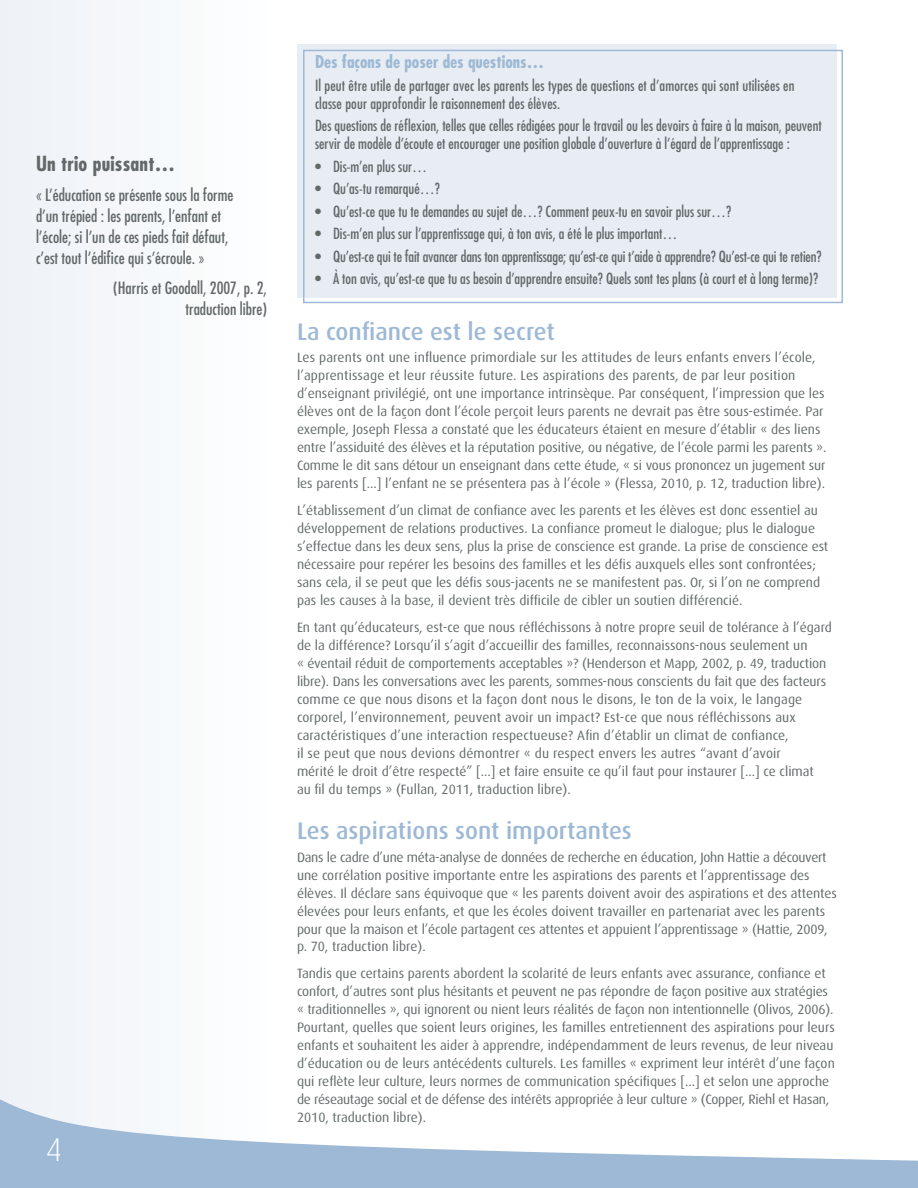
<style>
.page{position:relative;width:918px;height:1188px;background:#fff}
.page>*{position:absolute;margin:0;border:0;box-sizing:border-box;transform-origin:0 0}
.t1{font:300 33px "Dax";color:#fff}
.H1{font:500 24px "Dax";color:#9eb9d5}
.H1_more_space{font:500 24px "Dax";color:#9eb9d5}
.Sidebar_Title{font:700 condensed 20.25px "Futura";letter-spacing:.01em;color:#636969}
.Title_in_box{font:700 condensed 17.25px "Futura";color:#9eb9d5}
.Sidebar_copy{font:condensed 16.5px/21px "Futura";color:#636969}
.Sidebar_credit{font:condensed 16.5px/21px "Futura";color:#636969;text-align:right}
.Copy_in_box{font:condensed 15px/18px "Futura";color:#636969}
.body_copy_more_space{font:13.5px/18px "Dax";color:#636969}
.body_copy_after_H1{font:13.5px/18px "Dax";color:#636969}
</style>
<div class="page">
<div style="left:0;top:0;width:276px;height:1186px;background:#f5f7fa"></div>
<svg style="left:0;top:1099px;width:918px;height:89px"></svg>
<div style="left:297px;top:44px;width:540px;height:254px;background:#e8edf4"></div>
<div style="left:303px;top:50px;width:540px;height:253px;border:2px solid #9eb9d5"></div>
<p class="Sidebar_Title" style="left:36px;top:151px;width:141px">Un trio puissant…</p>
<p class="Sidebar_copy" style="left:36px;top:185px;width:199px">« L’éducation se présente sous la forme d’un trépied : les parents, l’enfant et l’école; si l’un de ces pieds fait défaut, c’est tout l’édifice qui s’écroule. »</p>
<p class="Sidebar_credit" style="left:113px;top:278px;width:155px">(Harris et Goodall, 2007, p. 2, traduction libre)</p>
<h1 class="t1" style="left:46px;top:1132px;width:18px">4</h1>
<p class="Title_in_box" style="left:315px;top:51px;width:230px">Des façons de poser des questions…</p>
<p class="Copy_in_box" style="left:315px;top:76px;width:481px">Il peut être utile de partager avec les parents les types de questions et d’amorces qui sont utilisées en classe pour approfondir le raisonnement des élèves.</p>
<p class="Copy_in_box" style="left:315px;top:116px;width:508px">Des questions de réflexion, telles que celles rédigées pour le travail ou les devoirs à faire à la maison, peuvent servir de modèle d’écoute et encourager une position globale d’ouverture à l’égard de l’apprentissage :</p>
<p class="Copy_in_box" style="left:315px;top:157px;width:114px">• Dis-m’en plus sur…</p>
<p class="Copy_in_box" style="left:315px;top:179px;width:127px">• Qu’as-tu remarqué…?</p>
<p class="Copy_in_box" style="left:315px;top:202px;width:418px">• Qu’est-ce que tu te demandes au sujet de…? Comment peux-tu en savoir plus sur…?</p>
<p class="Copy_in_box" style="left:315px;top:224px;width:364px">• Dis-m’en plus sur l’apprentissage qui, à ton avis, a été le plus important…</p>
<p class="Copy_in_box" style="left:315px;top:247px;width:508px">• Qu’est-ce qui te fait avancer dans ton apprentissage; qu’est-ce qui t’aide à apprendre? Qu’est-ce qui te retien?</p>
<p class="Copy_in_box" style="left:315px;top:269px;width:505px">• À ton avis, qu’est-ce que tu as besoin d’apprendre ensuite? Quels sont tes plans (à court et à long terme)?</p>
<p class="H1_more_space" style="left:297px;top:318px;width:259px">La confiance est le secret</p>
<p class="body_copy_after_H1" style="left:297px;top:348px;width:531px">Les parents ont une influence primordiale sur les attitudes de leurs enfants envers l’école, l’apprentissage et leur réussite future. Les aspirations des parents, de par leur position d’enseignant privilégié, ont une importance intrinsèque. Par conséquent, l’impression que les élèves ont de la façon dont l’école perçoit leurs parents ne devrait pas être sous-estimée. Par exemple, Joseph Flessa a constaté que les éducateurs étaient en mesure d’établir « des liens entre l’assiduité des élèves et la réputation positive, ou négative, de l’école parmi les parents ».<br>Comme le dit sans détour un enseignant dans cette étude, « si vous prononcez un jugement sur les parents [...] l’enfant ne se présentera pas à l’école » (Flessa, 2010, p. 12, traduction libre).</p>
<p class="body_copy_more_space" style="left:297px;top:501px;width:533px">L’établissement d’un climat de confiance avec les parents et les élèves est donc essentiel au développement de relations productives. La confiance promeut le dialogue; plus le dialogue s’effectue dans les deux sens, plus la prise de conscience est grande. La prise de conscience est nécessaire pour repérer les besoins des familles et les défis auxquels elles sont confrontées; sans cela, il se peut que les défis sous-jacents ne se manifestent pas. Or, si l’on ne comprend pas les causes à la base, il devient très difficile de cibler un soutien différencié.</p>
<p class="body_copy_more_space" style="left:297px;top:618px;width:537px">En tant qu’éducateurs, est-ce que nous réfléchissons à notre propre seuil de tolérance à l’égard de la différence? Lorsqu’il s’agit d’accueillir des familles, reconnaissons-nous seulement un<br>« éventail réduit de comportements acceptables »? (Henderson et Mapp, 2002, p. 49, traduction libre). Dans les conversations avec les parents, sommes-nous conscients du fait que des facteurs comme ce que nous disons et la façon dont nous le disons, le ton de la voix, le langage corporel, l’environnement, peuvent avoir un impact? Est-ce que nous réfléchissons aux caractéristiques d’une interaction respectueuse? Afin d’établir un climat de confiance,<br>il se peut que nous devions démontrer « du respect envers les autres “avant d’avoir<br>mérité le droit d’être respecté” [...] et faire ensuite ce qu’il faut pour instaurer [...] ce climat<br>au fil du temps » (Fullan, 2011, traduction libre).</p>
<h2 class="H1" style="left:297px;top:817px;width:336px">Les aspirations sont importantes</h2>
<p class="body_copy_after_H1" style="left:297px;top:848px;width:541px">Dans le cadre d’une méta-analyse de données de recherche en éducation, John Hattie a découvert une corrélation positive importante entre les aspirations des parents et l’apprentissage des élèves. Il déclare sans équivoque que « les parents doivent avoir des aspirations et des attentes élevées pour leurs enfants, et que les écoles doivent travailler en partenariat avec les parents pour que la maison et l’école partagent ces attentes et appuient l’apprentissage » (Hattie, 2009, p. 70, traduction libre).</p>
<p class="body_copy_more_space" style="left:297px;top:965px;width:539px">Tandis que certains parents abordent la scolarité de leurs enfants avec assurance, confiance et confort, d’autres sont plus hésitants et peuvent ne pas répondre de façon positive aux stratégies « traditionnelles », qui ignorent ou nient leurs réalités de façon non intentionnelle (Olivos, 2006).<br>Pourtant, quelles que soient leurs origines, les familles entretiennent des aspirations pour leurs enfants et souhaitent les aider à apprendre, indépendamment de leurs revenus, de leur niveau d’éducation ou de leurs antécédents culturels. Les familles « expriment leur intérêt d’une façon qui reflète leur culture, leurs normes de communication spécifiques [...] et selon une approche de réseautage social et de défense des intérêts appropriée à leur culture » (Copper, Riehl et Hasan, 2010, traduction libre).</p>
</div>
